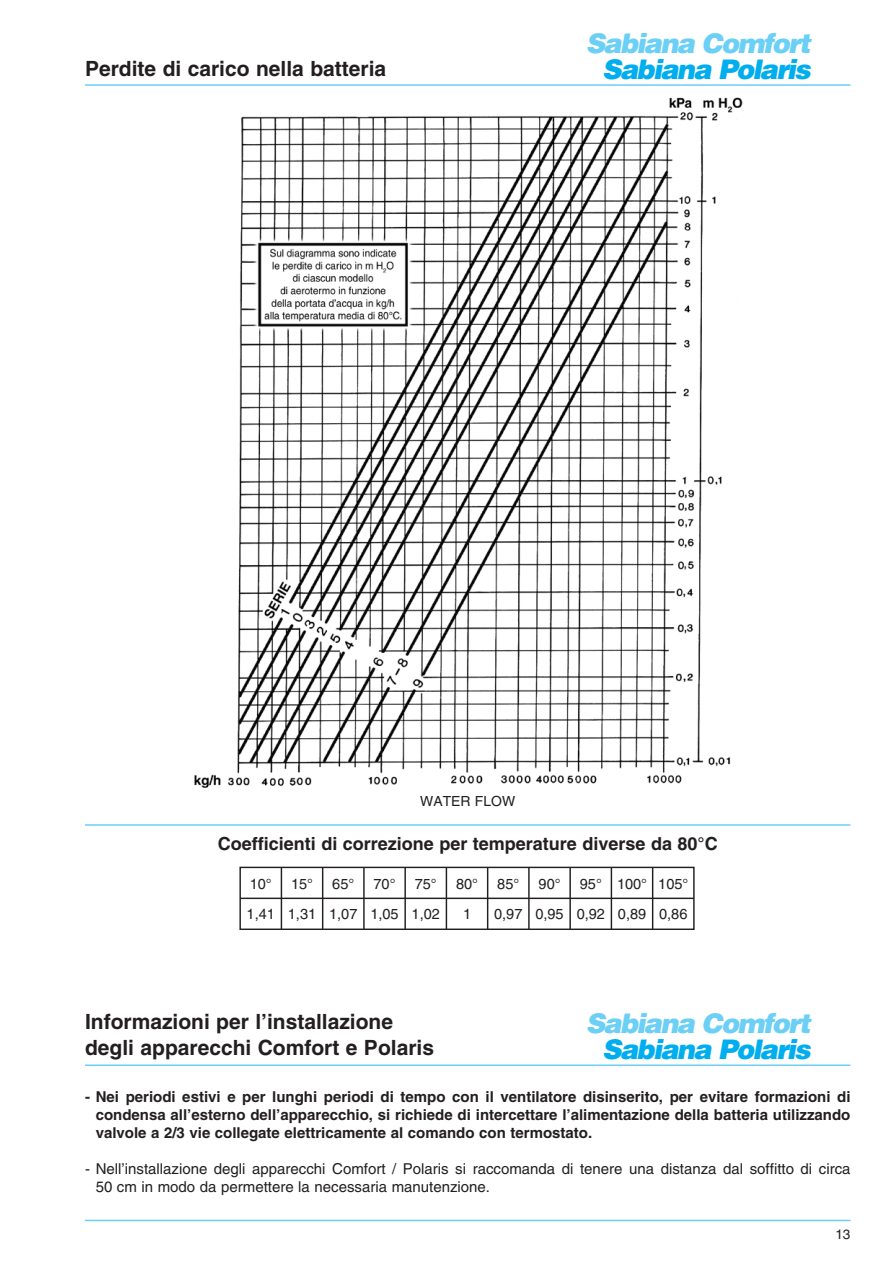
<style>
.page{position:relative;width:893px;height:1263px;background:#fff}
.page>*{position:absolute;margin:0;border:0;box-sizing:border-box;transform-origin:0 0}
.t1{font:italic 900 27px "Helvetica";letter-spacing:-.06em;color:#6bcff6}
.t2{font:italic 900 27px "Helvetica";letter-spacing:-.06em;color:#00aeef}
.t3{font:700 21px/25.2px "Helvetica";color:#231f20}
.t4{font:700 18px "Helvetica";color:#231f20}
.t5{font:700 15px/18px "Helvetica";color:#231f20;text-align:justify}
.t6{font:15px/18px "Helvetica";color:#231f20}
.t7{font:14.55px/30.6px "Helvetica";color:#231f20}
.t8{font:13.95px "Helvetica";color:#231f20}
.t9{font:13.5px "Helvetica";color:#231f20}
</style>
<div class="page">
<img style="left:194px;top:97px;width:549px;height:691px">
<hr style="left:240px;top:898px;width:454px;height:1px;background:#231f20">
<hr style="left:281px;top:867px;width:1px;height:62px;background:#231f20">
<hr style="left:322px;top:867px;width:1px;height:62px;background:#231f20">
<hr style="left:363px;top:867px;width:2px;height:62px;background:#231f20">
<hr style="left:404px;top:867px;width:2px;height:62px;background:#231f20">
<hr style="left:446px;top:867px;width:1px;height:62px;background:#231f20">
<hr style="left:487px;top:867px;width:1px;height:62px;background:#231f20">
<hr style="left:528px;top:867px;width:2px;height:62px;background:#231f20">
<hr style="left:569px;top:867px;width:2px;height:62px;background:#231f20">
<hr style="left:611px;top:867px;width:1px;height:62px;background:#231f20">
<hr style="left:652px;top:867px;width:1px;height:62px;background:#231f20">
<div style="left:239px;top:867px;width:456px;height:63px;border:1px solid #231f20"></div>
<hr style="left:85px;top:824px;width:765px;height:2px;background:#6bcff6">
<hr style="left:85px;top:1064px;width:765px;height:2px;background:#6bcff6">
<hr style="left:85px;top:1220px;width:765px;height:1px;background:#6bcff6">
<hr style="left:85px;top:84px;width:765px;height:2px;background:#6bcff6">
<h1 class="t1" style="left:586px;top:26px;width:226px">Sabiana Comfort</h1>
<h2 class="t3" style="left:85px;top:55px;width:303px">Perdite di carico nella batteria</h2>
<h1 class="t2" style="left:602px;top:51px;width:210px">Sabiana Polaris</h1>
<p class="t8" style="left:420px;top:793px;width:96px">WATER FLOW</p>
<p class="t4" style="left:218px;top:832px;width:501px">Coefficienti di correzione per temperature diverse da 80°C</p>
<p class="t7" style="left:247px;top:868px;width:30px">10°<br>1,41</p>
<p class="t7" style="left:288px;top:868px;width:30px">15°<br>1,31</p>
<p class="t7" style="left:329px;top:868px;width:30px">65°<br>1,07</p>
<p class="t7" style="left:370px;top:868px;width:30px">70°<br>1,05</p>
<p class="t7" style="left:412px;top:868px;width:30px">75°<br>1,02</p>
<p class="t7" style="left:456px;top:868px;width:23px;text-align:center">80°<br>1</p>
<p class="t7" style="left:494px;top:868px;width:30px">85°<br>0,97</p>
<p class="t7" style="left:535px;top:868px;width:30px">90°<br>0,95</p>
<p class="t7" style="left:577px;top:868px;width:30px">95°<br>0,92</p>
<p class="t7" style="left:617px;top:868px;width:32px">100°<br>0,89</p>
<p class="t7" style="left:658px;top:868px;width:32px">105°<br>0,86</p>
<h2 class="t3" style="left:85px;top:1009px;width:350px">Informazioni per l’installazione degli apparecchi Comfort e Polaris</h2>
<h1 class="t1" style="left:586px;top:1006px;width:226px">Sabiana Comfort</h1>
<h1 class="t2" style="left:602px;top:1031px;width:210px">Sabiana Polaris</h1>
<p class="t5" style="left:96px;top:1088px;width:756px;text-indent:-11px">- Nei periodi estivi e per lunghi periodi di tempo con il ventilatore disinserito, per evitare formazioni di condensa all’esterno dell’apparecchio, si richiede di intercettare l’alimentazione della batteria utilizzando valvole a 2/3 vie collegate elettricamente al comando con termostato.</p>
<p class="t6" style="left:96px;top:1160px;width:756px;text-indent:-11px">- Nell’installazione degli apparecchi Comfort / Polaris si raccomanda di tenere una distanza dal soffitto di circa<br>50 cm in modo da permettere la necessaria manutenzione.</p>
<p class="t9" style="left:835px;top:1227px;width:17px">13</p>
</div>
